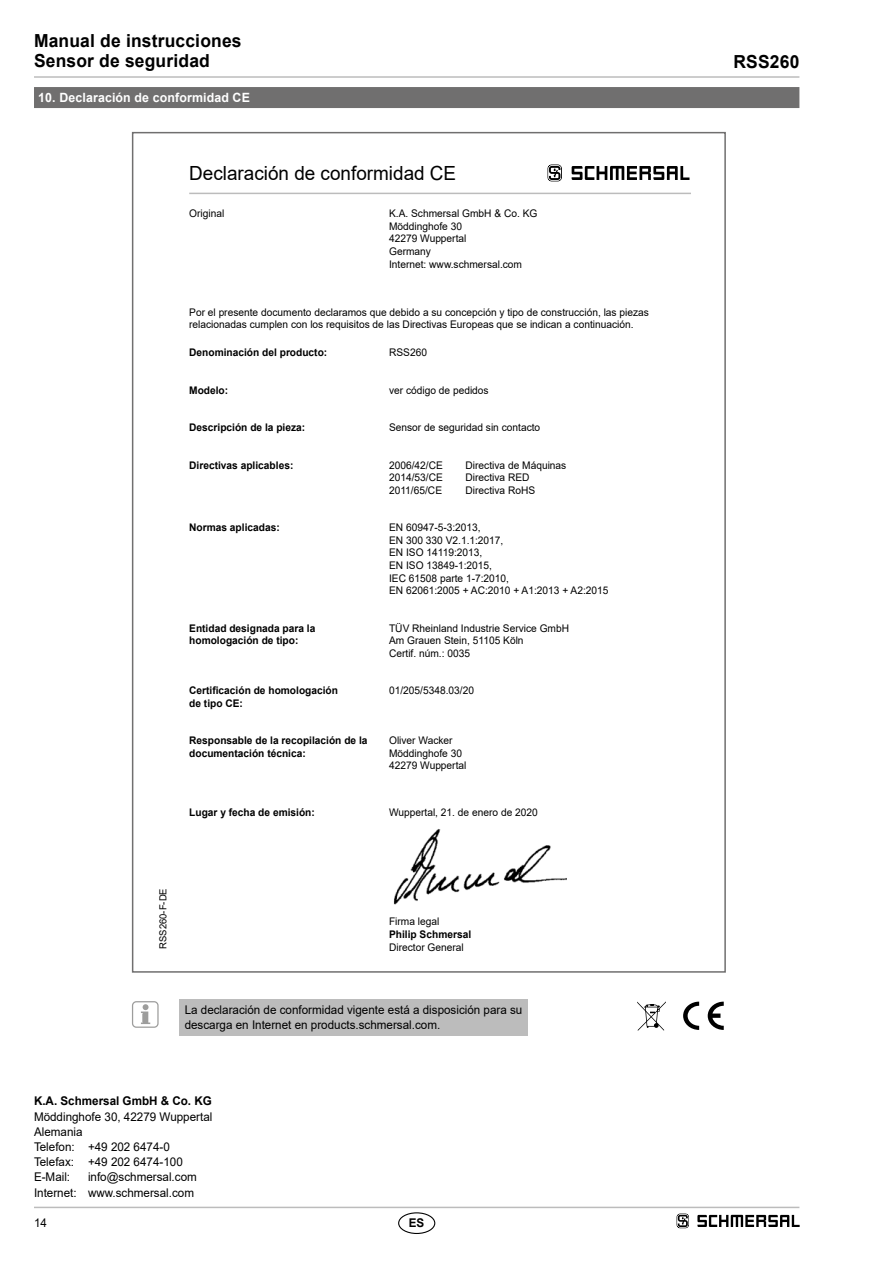
<style>
.page{position:relative;width:893px;height:1263px;background:#fff}
.page>*{position:absolute;margin:0;border:0;box-sizing:border-box;transform-origin:0 0}
.t1{font:19.5px "Arial";color:#000}
.t2{font:700 18px/20.2px "Arial";letter-spacing:.01em;color:#000}
.t3{font:700 12.75px "Arial";letter-spacing:.01em;color:#fff}
.t4{font:12px/15.1px "Arial";color:#000}
.t5{font:700 12px "Arial";color:#000}
.t6{font:10.5px/12.6px "Arial";color:#000}
.t7{font:700 10.5px/12.6px "Arial";color:#000}
.t8{font:9.75px "Arial";color:#000}
</style>
<div class="page">
<hr style="left:34px;top:1207px;width:765px;height:1px;background:#bcbcbc">
<hr style="left:34px;top:76px;width:765px;height:2px;background:#bcbcbc">
<div style="left:398px;top:1212px;width:37px;height:22px;border:1px solid #000;border-radius:50%"></div>
<div style="left:180px;top:999px;width:348px;height:37px;background:#bcbcbc"></div>
<svg style="left:141px;top:1004px;width:9px;height:20px"></svg>
<div style="left:132px;top:1001px;width:27px;height:27px;border:1px solid #9d9d9c;border-radius:4px"></div>
<img style="left:393px;top:829px;width:173px;height:76px">
<hr style="left:189px;top:193px;width:502px;height:1px;background:#bcbcbc">
<svg style="left:547px;top:164px;width:15px;height:17px"></svg>
<svg style="left:572px;top:166px;width:117px;height:14px"></svg>
<div style="left:34px;top:87px;width:765px;height:21px;background:#706f6f"></div>
<svg style="left:683px;top:1002px;width:16px;height:28px"></svg>
<svg style="left:708px;top:1002px;width:16px;height:28px"></svg>
<svg style="left:637px;top:1001px;width:29px;height:30px"></svg>
<svg style="left:677px;top:1213px;width:12px;height:15px"></svg>
<svg style="left:697px;top:1215px;width:102px;height:12px"></svg>
<h2 class="t2" style="left:34px;top:31px;width:209px">Manual de instrucciones<br>Sensor de seguridad</h2>
<p class="t3" style="left:38px;top:89px;width:213px">10. Declaración de conformidad CE</p>
<h1 class="t1" style="left:189px;top:160px;width:269px">Declaración de conformidad CE</h1>
<p class="t6" style="left:189px;top:207px;width:37px">Original</p>
<p class="t6" style="left:389px;top:207px;width:150px">K.A. Schmersal GmbH &amp; Co. KG<br>Möddinghofe 30<br>42279 Wuppertal<br>Germany<br>Internet: www.schmersal.com</p>
<p class="t6" style="left:189px;top:306px;width:461px">Por el presente documento declaramos que debido a su concepción y tipo de construcción, las piezas relacionadas cumplen con los requisitos de las Directivas Europeas que se indican a continuación.</p>
<p class="t7" style="left:189px;top:346px;width:140px">Denominación del producto:</p>
<p class="t6" style="left:389px;top:346px;width:39px">RSS260</p>
<p class="t7" style="left:189px;top:384px;width:41px">Modelo:</p>
<p class="t6" style="left:389px;top:384px;width:101px">ver código de pedidos</p>
<p class="t7" style="left:189px;top:421px;width:118px">Descripción de la pieza:</p>
<p class="t6" style="left:389px;top:421px;width:153px">Sensor de seguridad sin contacto</p>
<p class="t7" style="left:189px;top:459px;width:106px">Directivas aplicables:</p>
<p class="t6" style="left:389px;top:458px;width:55px;text-align:justify">2006/42/CE 2014/53/CE 2011/65/CE</p>
<p class="t6" style="left:466px;top:458px;width:102px">Directiva de Máquinas<br>Directiva RED<br>Directiva RoHS</p>
<p class="t7" style="left:189px;top:521px;width:92px">Normas aplicadas:</p>
<p class="t6" style="left:389px;top:521px;width:221px">EN 60947-5-3:2013,<br>EN 300 330 V2.1.1:2017,<br>EN ISO 14119:2013,<br>EN ISO 13849-1:2015,<br>IEC 61508 parte 1-7:2010,<br>EN 62061:2005 + AC:2010 + A1:2013 + A2:2015</p>
<p class="t7" style="left:189px;top:622px;width:128px">Entidad designada para la homologación de tipo:</p>
<p class="t6" style="left:389px;top:621px;width:181px">TÜV Rheinland Industrie Service GmbH<br>Am Grauen Stein, 51105 Köln<br>Certif. núm.: 0035</p>
<p class="t7" style="left:189px;top:684px;width:150px">Certificación de homologación de tipo CE:</p>
<p class="t6" style="left:389px;top:684px;width:86px">01/205/5348.03/20</p>
<p class="t7" style="left:189px;top:734px;width:180px">Responsable de la recopilación de la documentación técnica:</p>
<p class="t6" style="left:389px;top:734px;width:79px">Oliver Wacker<br>Möddinghofe 30<br>42279 Wuppertal</p>
<p class="t7" style="left:189px;top:806px;width:127px">Lugar y fecha de emisión:</p>
<p class="t6" style="left:389px;top:805px;width:150px">Wuppertal, 21. de enero de 2020</p>
<p class="t8" style="left:156px;top:949px;width:62px;rotate:-90deg">RSS260-F-DE</p>
<p class="t6" style="left:389px;top:915px;width:52px">Firma legal</p>
<p class="t7" style="left:389px;top:928px;width:84px">Philip Schmersal</p>
<p class="t6" style="left:389px;top:940px;width:76px">Director General</p>
<p class="t4" style="left:185px;top:1002px;width:339px">La declaración de conformidad vigente está a disposición para su descarga en Internet en products.schmersal.com.</p>
<p class="t5" style="left:34px;top:1093px;width:179px">K.A. Schmersal GmbH &amp; Co. KG</p>
<p class="t4" style="left:34px;top:1109px;width:180px">Möddinghofe 30, 42279 Wuppertal<br>Alemania<br>Telefon: +49 202 6474-0<br>Telefax: +49 202 6474-100<br>E-Mail:</p>
<p class="t4" style="left:34px;top:1169px;width:164px;text-align:right">info@schmersal.com<br>Internet: www.schmersal.com</p>
<p class="t4" style="left:34px;top:1215px;width:14px">14</p>
<p class="t5" style="left:409px;top:1214px;width:17px">ES</p>
<h2 class="t2" style="left:733px;top:52px;width:67px">RSS260</h2>
</div>
